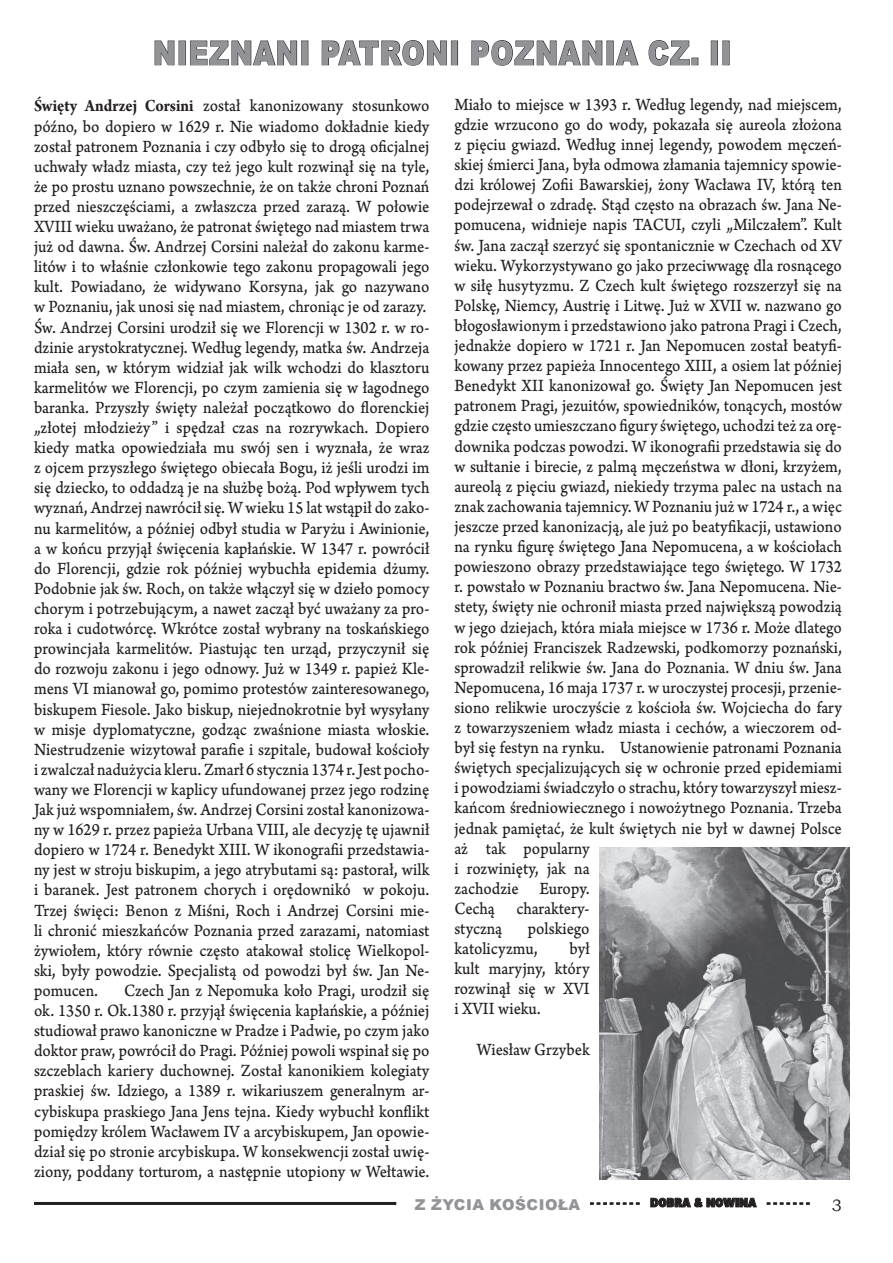
<style>
.page{position:relative;width:893px;height:1263px;background:#fff}
.page>*{position:absolute;margin:0;border:0;box-sizing:border-box;transform-origin:0 0}
.t1{font:900 33px "Arial";letter-spacing:.035em;color:#919396;scale:.83 1}
.t2{font:18px/20.1px "Arno Pro Caption";color:#231f20;text-align:justify;scale:.9 1}
.t3{font:16.5px "Bookman Old Style";color:#231f20}
.t4{font:900 12px "EFN Gilead";color:#231f20}
.s1{font-family:"Arno Pro";font-weight:700}
.s2{font-family:"Arial";font-size:15px;color:#919396}
</style>
<div class="page">
<hr style="left:34px;top:1202px;width:362px;height:3px;background:#231f20">
<svg style="left:590px;top:1202px;width:50px;height:2px"></svg>
<svg style="left:650px;top:1197px;width:107px;height:11px"></svg>
<svg style="left:767px;top:1202px;width:43px;height:2px"></svg>
<svg style="left:154px;top:40px;width:21px;height:26px"></svg>
<svg style="left:190px;top:40px;width:108px;height:26px"></svg>
<svg style="left:321px;top:40px;width:126px;height:26px"></svg>
<div style="left:451px;top:41px;width:7px;height:24px;border:1px solid #231f20"></div>
<svg style="left:471px;top:40px;width:132px;height:26px"></svg>
<svg style="left:615px;top:40px;width:24px;height:26px"></svg>
<svg style="left:648px;top:40px;width:42px;height:26px"></svg>
<div style="left:691px;top:58px;width:7px;height:7px;border:1px solid #231f20"></div>
<div style="left:711px;top:41px;width:7px;height:24px;border:1px solid #231f20"></div>
<img style="left:600px;top:847px;width:249px;height:333px">
<p class="t1" style="left:153px;top:29px;width:698px">NIEZNANI PATRONI POZNANIA CZ. II</p>
<p class="t2" style="left:454px;top:95px;width:432px;text-align:left">Miało to miejsce w 1393 r. Według legendy, nad miejscem, gdzie wrzucono go do wody, pokazała się aureola złożona z pięciu gwiazd. Według innej legendy, powodem męczeń&shy;skiej śmierci Jana, była odmowa złamania tajemnicy spowie&shy;dzi królowej Zofii Bawarskiej, żony Wacława IV, którą ten podejrzewał o zdradę. Stąd często na obrazach św. Jana Ne&shy;pomucena, widnieje napis TACUI, czyli „Milczałem”. Kult św. Jana zaczął szerzyć się spontanicznie w Czechach od XV wieku. Wykorzystywano go jako przeciwwagę dla rosnącego w siłę husytyzmu. Z Czech kult świętego rozszerzył się na Polskę, Niemcy, Austrię i Litwę. Już w XVII w. nazwano go błogosławionym i przedstawiono jako patrona Pragi i Czech, jednakże dopiero w 1721 r. Jan Nepomucen został beatyfi&shy;kowany przez papieża Innocentego XIII, a osiem lat później Benedykt XII kanonizował go. Święty Jan Nepomucen jest patronem Pragi, jezuitów, spowiedników, tonących, mostów gdzie często umieszczano figury świętego, uchodzi też za orę&shy;downika podczas powodzi. W ikonografii przedstawia się do w sułtanie i birecie, z palmą męczeństwa w dłoni, krzyżem, aureolą z pięciu gwiazd, niekiedy trzyma palec na ustach na znak zachowania tajemnicy. W Poznaniu już w 1724 r., a więc jeszcze przed kanonizacją, ale już po beatyfikacji, ustawiono na rynku figurę świętego Jana Nepomucena, a w kościołach powieszono obrazy przedstawiające tego świętego. W 1732 r. powstało w Poznaniu bractwo św. Jana Nepomucena. Nie&shy;stety, święty nie ochronił miasta przed największą powodzią w jego dziejach, która miała miejsce w 1736 r. Może dlatego rok później Franciszek Radzewski, podkomorzy poznański, sprowadził relikwie św. Jana do Poznania. W dniu św. Jana Nepomucena, 16 maja 1737 r. w uroczystej procesji, przenie&shy;siono relikwie uroczyście z kościoła św. Wojciecha do fary z towarzyszeniem władz miasta i cechów, a wieczorem od&shy;był się festyn na rynku. Ustanowienie patronami Poznania świętych specjalizujących się w ochronie przed epidemiami i powodziami świadczyło o strachu, który towarzyszył miesz&shy;kańcom średniowiecznego i nowożytnego Poznania. Trzeba jednak pamiętać, że kult świętych nie był w dawnej Polsce aż tak popularny<br>i rozwinięty, jak na<br>zachodzie Europy.<br>Cechą charaktery-<br>styczną</p>
<p class="t2" style="left:34px;top:97px;width:441px"><span class="s1">Święty Andrzej Corsini</span> został kanonizowany stosunkowo późno, bo dopiero w 1629 r. Nie wiadomo dokładnie kiedy został patronem Poznania i czy odbyło się to drogą oficjalnej uchwały władz miasta, czy też jego kult rozwinął się na tyle, że po prostu uznano powszechnie, że on także chroni Poznań przed nieszczęściami, a zwłaszcza przed zarazą. W połowie XVIII wieku uważano, że patronat świętego nad miastem trwa już od dawna. Św. Andrzej Corsini należał do zakonu karme&shy;litów i to właśnie członkowie tego zakonu propagowali jego kult. Powiadano, że widywano Korsyna, jak go nazywano w Poznaniu, jak unosi się nad miastem, chroniąc je od zarazy.</p>
<p class="t2" style="left:34px;top:318px;width:441px">Św. Andrzej Corsini urodził się we Florencji w 1302 r. w ro&shy;dzinie arystokratycznej. Według legendy, matka św. Andrzeja miała sen, w którym widział jak wilk wchodzi do klasztoru karmelitów we Florencji, po czym zamienia się w łagodnego baranka. Przyszły święty należał początkowo do florenckiej „złotej młodzieży” i spędzał czas na rozrywkach. Dopiero kiedy matka opowiedziała mu swój sen i wyznała, że wraz z ojcem przyszłego świętego obiecała Bogu, iż jeśli urodzi im się dziecko, to oddadzą je na służbę bożą. Pod wpływem tych wyznań, Andrzej nawrócił się. W wieku 15 lat wstąpił do zako&shy;nu karmelitów, a później odbył studia w Paryżu i Awinionie, a w końcu przyjął święcenia kapłańskie. W 1347 r. powrócił do Florencji, gdzie rok później wybuchła epidemia dżumy.<br>Podobnie jak św. Roch, on także włączył się w dzieło pomocy chorym i potrzebującym, a nawet zaczął być uważany za pro&shy;roka i cudotwórcę. Wkrótce został wybrany na toskańskiego prowincjała karmelitów. Piastując ten urząd, przyczynił się do rozwoju zakonu i jego odnowy. Już w 1349 r. papież Kle&shy;mens VI mianował go, pomimo protestów zainteresowanego, biskupem Fiesole. Jako biskup, niejednokrotnie był wysyłany w misje dyplomatyczne, godząc zwaśnione miasta włoskie.<br>Niestrudzenie wizytował parafie i szpitale, budował kościoły i zwalczał nadużycia kleru. Zmarł 6 stycznia 1374 r. Jest pocho&shy;wany we Florencji w kaplicy ufundowanej przez jego rodzinę Jak już wspomniałem, św. Andrzej Corsini został kanonizowa&shy;ny w 1629 r. przez papieża Urbana VIII, ale decyzję tę ujawnił dopiero w 1724 r. Benedykt XIII. W ikonografii przedstawia&shy;ny jest w stroju biskupim, a jego atrybutami są: pastorał, wilk i baranek. Jest patronem chorych i orędownikó w pokoju.<br>Trzej święci: Benon z Miśni, Roch i Andrzej Corsini mie&shy;li chronić mieszkańców Poznania przed zarazami, natomiast żywiołem, który równie często atakował stolicę Wielkopol&shy;ski, były powodzie. Specjalistą od powodzi był św. Jan Ne&shy;pomucen.</p>
<p class="t2" style="left:454px;top:919px;width:152px;text-indent:74px">polskiego katolicyzmu,</p>
<p class="t2" style="left:454px;top:939px;width:152px;text-indent:115px">był kult maryjny, który rozwinął się w XVI i XVII wieku.</p>
<p class="t2" style="left:477px;top:1040px;width:127px">Wiesław Grzybek</p>
<p class="t2" style="left:34px;top:981px;width:441px;text-indent:90px">Czech Jan z Nepomuka koło Pragi, urodził się ok. 1350 r. Ok.1380 r. przyjął święcenia kapłańskie, a później studiował prawo kanoniczne w Pradze i Padwie, po czym jako doktor praw, powrócił do Pragi. Później powoli wspinał się po szczeblach kariery duchownej. Został kanonikiem kolegiaty praskiej św. Idziego, a 1389 r. wikariuszem generalnym ar&shy;cybiskupa praskiego Jana Jens tejna. Kiedy wybuchł konflikt pomiędzy królem Wacławem IV a arcybiskupem, Jan opowie&shy;dział się po stronie arcybiskupa. W konsekwencji został uwię&shy;ziony, poddany torturom, a następnie utopiony w Wełtawie.</p>
<p class="t4" style="left:415px;top:1195px;width:396px"><span class="s2">Z ŻYCIA KOŚCIOŁA</span> - - - - - - - - DOBRA &amp; NOWINA - - - - - - -</p>
<p class="t3" style="left:832px;top:1195px;width:12px">3</p>
</div>
